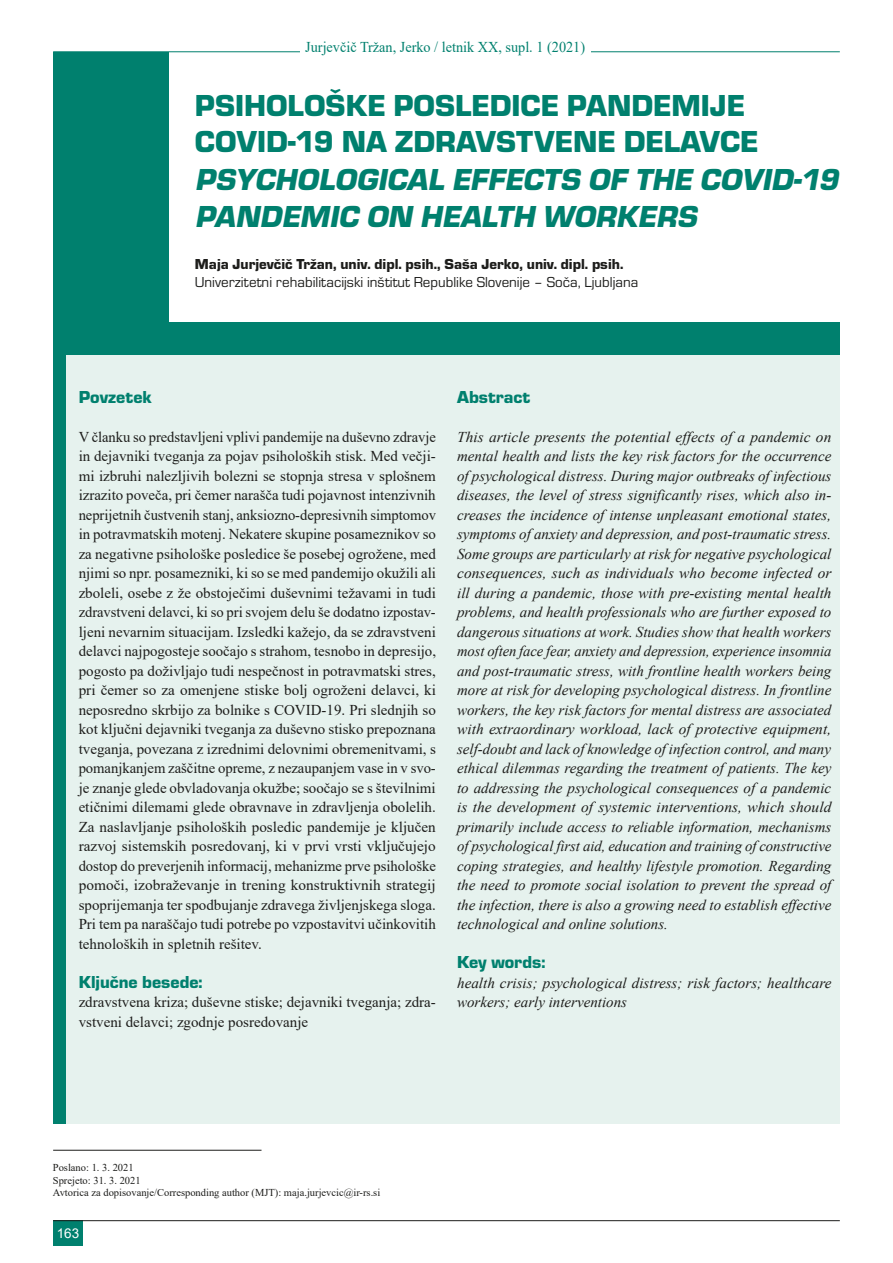
<style>
.page{position:relative;width:893px;height:1263px;background:#fff}
.page>*{position:absolute;margin:0;border:0;box-sizing:border-box;transform-origin:0 0}
.glavni_naslov{font:31.5px/36px "Eurostile TEE Blac";color:#00806e}
.glavni_naslov_italic{font:italic 31.5px/37.5px "Eurostile TEE Blac";color:#00806e}
.podnaslov{font:18px "Eurostile TEE Blac";color:#00806e}
.body_tekst{font:15px/19.5px "Times New Roman";color:#1d1d1b;text-align:justify}
.body_tekst_italic{font:italic 15px/19.5px "Times New Roman";color:#1d1d1b;text-align:justify}
.Ustanove{font:15px "Eurostile TEE";color:#1d1d1b}
.Avtorji{font:15px "Eurostile TEE Blac";color:#1d1d1b}
.t1{font:15px "Times New Roman";color:#00806e;scale:.95 1}
.t2{font:13.5px "Arial";color:#fff}
.body_tekst-2{font:10.5px "Times New Roman";color:#1d1d1b}
</style>
<div class="page">
<div style="left:53px;top:52px;width:787px;height:1072px;background:#00806e"></div>
<div style="left:169px;top:52px;width:671px;height:269px;background:#fff"></div>
<hr style="left:53px;top:1150px;width:208px;height:1px;background:#1d1d1b">
<div style="left:66px;top:355px;width:391px;height:769px;background:#e6f2ee"></div>
<div style="left:457px;top:355px;width:383px;height:769px;background:#e6f2ee"></div>
<hr style="left:53px;top:52px;width:787px;height:1px;background:#00806e">
<div style="left:300px;top:31px;width:290px;height:26px;background:#fff"></div>
<div style="left:53px;top:1220px;width:30px;height:26px;background:#00806e"></div>
<hr style="left:53px;top:1220px;width:787px;height:1px;background:#1d1d1b">
<p class="t1" style="left:305px;top:36px;width:296px">Jurjevčič Tržan, Jerko / letnik XX, supl. 1 (2021)</p>
<p class="glavni_naslov" style="left:195px;top:88px;width:565px">PSIHOLOŠKE POSLEDICE PANDEMIJE<br>COVID-19 NA ZDRAVSTVENE DELAVCE</p>
<p class="glavni_naslov_italic" style="left:195px;top:161px;width:651px">PSYCHOLOGICAL EFFECTS OF THE COVID-19<br>PANDEMIC ON HEALTH WORKERS</p>
<p class="Avtorji" style="left:195px;top:256px;width:430px">Maja Jurjevčič Tržan, univ. dipl. psih., Saša Jerko, univ. dipl. psih.</p>
<p class="Ustanove" style="left:195px;top:274px;width:445px">Univerzitetni rehabilitacijski inštitut Republike Slovenije – Soča, Ljubljana</p>
<p class="podnaslov" style="left:79px;top:387px;width:75px">Povzetek</p>
<p class="body_tekst" style="left:79px;top:426px;width:359px">V članku so predstavljeni vplivi pandemije na duševno zdravje in dejavniki tveganja za pojav psiholoških stisk. Med večji&shy;mi izbruhi nalezljivih bolezni se stopnja stresa v splošnem izrazito poveča, pri čemer narašča tudi pojavnost intenzivnih neprijetnih čustvenih stanj, anksiozno-depresivnih simptomov in potravmatskih motenj. Nekatere skupine posameznikov so za negativne psihološke posledice še posebej ogrožene, med njimi so npr. posamezniki, ki so se med pandemijo okužili ali zboleli, osebe z že obstoječimi duševnimi težavami in tudi zdravstveni delavci, ki so pri svojem delu še dodatno izpostav&shy;ljeni nevarnim situacijam. Izsledki kažejo, da se zdravstveni delavci najpogosteje soočajo s strahom, tesnobo in depresijo, pogosto pa doživljajo tudi nespečnost in potravmatski stres, pri čemer so za omenjene stiske bolj ogroženi delavci, ki neposredno skrbijo za bolnike s COVID-19. Pri slednjih so kot ključni dejavniki tveganja za duševno stisko prepoznana tveganja, povezana z izrednimi delovnimi obremenitvami, s pomanjkanjem zaščitne opreme, z nezaupanjem vase in v svo&shy;je znanje glede obvladovanja okužbe; soočajo se s številnimi etičnimi dilemami glede obravnave in zdravljenja obolelih.<br>Za naslavljanje psiholoških posledic pandemije je ključen razvoj sistemskih posredovanj, ki v prvi vrsti vključujejo dostop do preverjenih informacij, mehanizme prve psihološke pomoči, izobraževanje in trening konstruktivnih strategij spoprijemanja ter spodbujanje zdravega življenjskega sloga.<br>Pri tem pa naraščajo tudi potrebe po vzpostavitvi učinkovitih tehnoloških in spletnih rešitev.</p>
<p class="podnaslov" style="left:79px;top:972px;width:125px">Ključne besede:</p>
<p class="body_tekst" style="left:79px;top:992px;width:359px">zdravstvena kriza; duševne stiske; dejavniki tveganja; zdra&shy;vstveni delavci; zgodnje posredovanje</p>
<p class="podnaslov" style="left:457px;top:387px;width:75px">Abstract</p>
<p class="body_tekst_italic" style="left:457px;top:426px;width:376px">This article presents the potential effects of a pandemic on mental health and lists the key risk factors for the occurrence of psychological distress. During major outbreaks of infectious diseases, the level of stress significantly rises, which also in&shy;creases the incidence of intense unpleasant emotional states, symptoms of anxiety and depression, and post-traumatic stress.<br>Some groups are particularly at risk for negative psychological consequences, such as individuals who become infected or ill during a pandemic, those with pre-existing mental health problems, and health professionals who are further exposed to dangerous situations at work. Studies show that health workers most often face fear, anxiety and depression, experience insomnia and post-traumatic stress, with frontline health workers being more at risk for developing psychological distress. In frontline workers, the key risk factors for mental distress are associated with extraordinary workload, lack of protective equipment, self-doubt and lack of knowledge of infection control, and many ethical dilemmas regarding the treatment of patients. The key to addressing the psychological consequences of a pandemic is the development of systemic interventions, which should primarily include access to reliable information, mechanisms of psychological first aid, education and training of constructive coping strategies, and healthy lifestyle promotion. Regarding the need to promote social isolation to prevent the spread of the infection, there is also a growing need to establish effective technological and online solutions.</p>
<p class="podnaslov" style="left:457px;top:952px;width:90px">Key words:</p>
<p class="body_tekst_italic" style="left:457px;top:972px;width:376px">health crisis; psychological distress; risk factors; healthcare workers; early interventions</p>
<p class="body_tekst-2" style="left:53px;top:1160px;width:82px">Poslano: 1. 3. 2021</p>
<p class="body_tekst-2" style="left:53px;top:1173px;width:89px">Sprejeto: 31. 3. 2021</p>
<p class="body_tekst-2" style="left:53px;top:1185px;width:329px">Avtorica za dopisovanje/Corresponding author (MJT): maja.jurjevcic@ir-rs.si</p>
<p class="t2" style="left:57px;top:1224px;width:24px">163</p>
</div>
